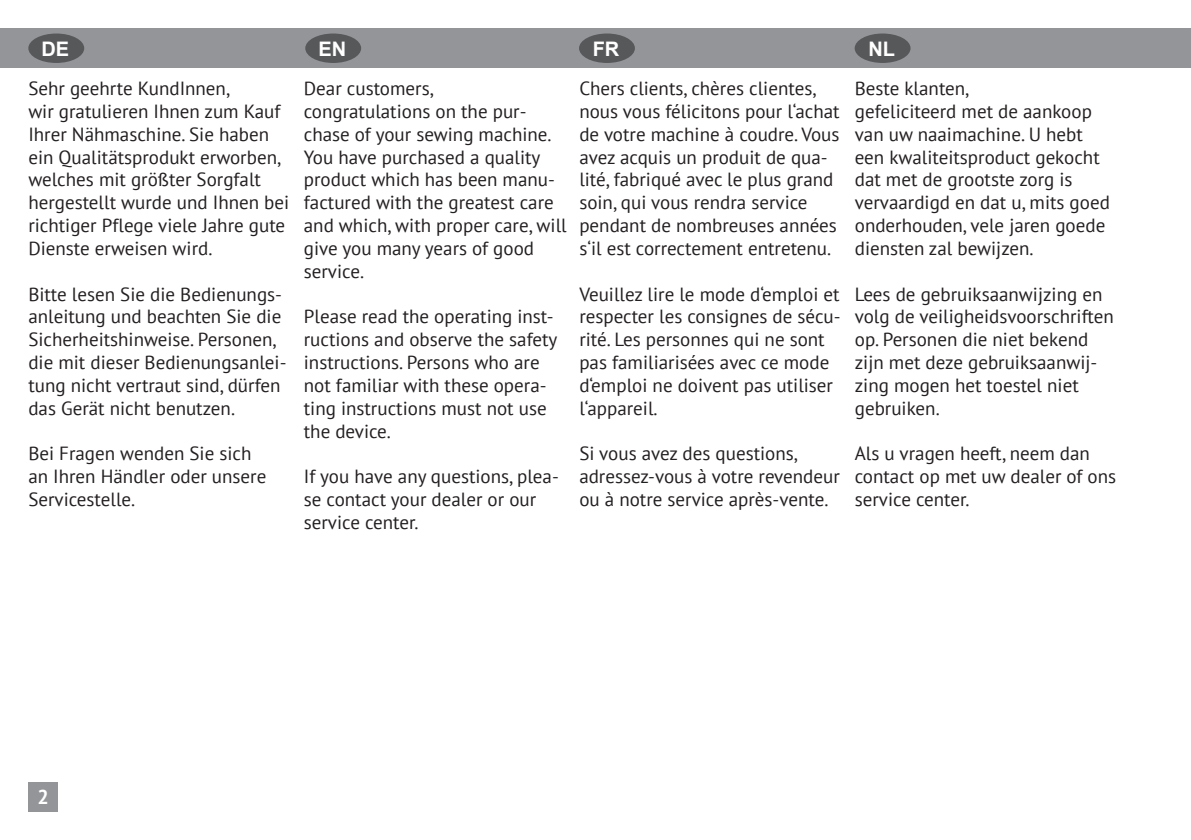
<style>
.page{position:relative;width:1191px;height:840px;background:#fff}
.page>*{position:absolute;margin:0;border:0;box-sizing:border-box;transform-origin:0 0}
.t1{font:700 20px "Arial";color:#fff}
.t2{font:700 20px "PT Sans";color:#fff}
.t3{font:19px/22.8px "PT Sans";color:#231f20}
</style>
<div class="page">
<div style="left:28px;top:781px;width:30px;height:30px;background:#939598"></div>
<div style="left:0;top:28px;width:1191px;height:40px;background:#939598"></div>
<div style="left:28px;top:33px;width:56px;height:30px;background:#57585a;border-radius:50%"></div>
<div style="left:305px;top:33px;width:56px;height:30px;background:#57585a;border-radius:50%"></div>
<div style="left:579px;top:33px;width:56px;height:30px;background:#57585a;border-radius:50%"></div>
<div style="left:854px;top:33px;width:56px;height:30px;background:#57585a;border-radius:50%"></div>
<p class="t1" style="left:41px;top:34px;width:29px">DE</p>
<p class="t1" style="left:318px;top:34px;width:29px">EN</p>
<p class="t1" style="left:592px;top:34px;width:28px">FR</p>
<p class="t1" style="left:868px;top:34px;width:28px">NL</p>
<p class="t3" style="left:28px;top:77px;width:262px">Sehr geehrte KundInnen,<br>wir gratulieren Ihnen zum Kauf<br>Ihrer Nähmaschine. Sie haben ein Qualitätsprodukt erworben, welches mit größter Sorgfalt hergestellt wurde und Ihnen bei richtiger Pflege viele Jahre gute<br>Dienste erweisen wird.</p>
<p class="t3" style="left:28px;top:282px;width:260px">Bitte lesen Sie die Bedienungs&shy;anleitung und beachten Sie die<br>Sicherheitshinweise. Personen, die mit dieser Bedienungsanlei&shy;tung nicht vertraut sind, dürfen das Gerät nicht benutzen.</p>
<p class="t3" style="left:28px;top:441px;width:239px">Bei Fragen wenden Sie sich an Ihren Händler oder unsere<br>Servicestelle.</p>
<p class="t3" style="left:579px;top:77px;width:262px">Chers clients, chères clientes, nous vous félicitons pour l‘achat de votre machine à coudre. Vous avez acquis un produit de qua&shy;lité, fabriqué avec le plus grand soin, qui vous rendra service pendant de nombreuses années s‘il est correctement entretenu.</p>
<p class="t3" style="left:579px;top:282px;width:263px">Veuillez lire le mode d‘emploi et respecter les consignes de sécu&shy;rité. Les personnes qui ne sont pas familiarisées avec ce mode d‘emploi ne doivent pas utiliser l‘appareil.</p>
<p class="t3" style="left:579px;top:441px;width:262px">Si vous avez des questions, adressez-vous à votre revendeur ou à notre service après-vente.</p>
<p class="t3" style="left:304px;top:77px;width:264px">Dear customers,<br>congratulations on the pur&shy;chase of your sewing machine.<br>You have purchased a quality product which has been manu&shy;factured with the greatest care and which, with proper care, will give you many years of good service.</p>
<p class="t3" style="left:304px;top:305px;width:255px">Please read the operating inst&shy;ructions and observe the safety instructions. Persons who are not familiar with these opera&shy;ting instructions must not use the device.</p>
<p class="t3" style="left:304px;top:464px;width:256px">If you have any questions, plea&shy;se contact your dealer or our service center.</p>
<p class="t3" style="left:855px;top:77px;width:257px">Beste klanten,<br>gefeliciteerd met de aankoop van uw naaimachine. U hebt een kwaliteitsproduct gekocht dat met de grootste zorg is vervaardigd en dat u, mits goed onderhouden, vele jaren goede diensten zal bewijzen.</p>
<p class="t3" style="left:855px;top:282px;width:260px">Lees de gebruiksaanwijzing en volg de veiligheidsvoorschriften op. Personen die niet bekend zijn met deze gebruiksaanwij&shy;zing mogen het toestel niet gebruiken.</p>
<p class="t3" style="left:855px;top:441px;width:263px">Als u vragen heeft, neem dan contact op met uw dealer of ons service center.</p>
<p class="t2" style="left:38px;top:783px;width:13px">2</p>
</div>
